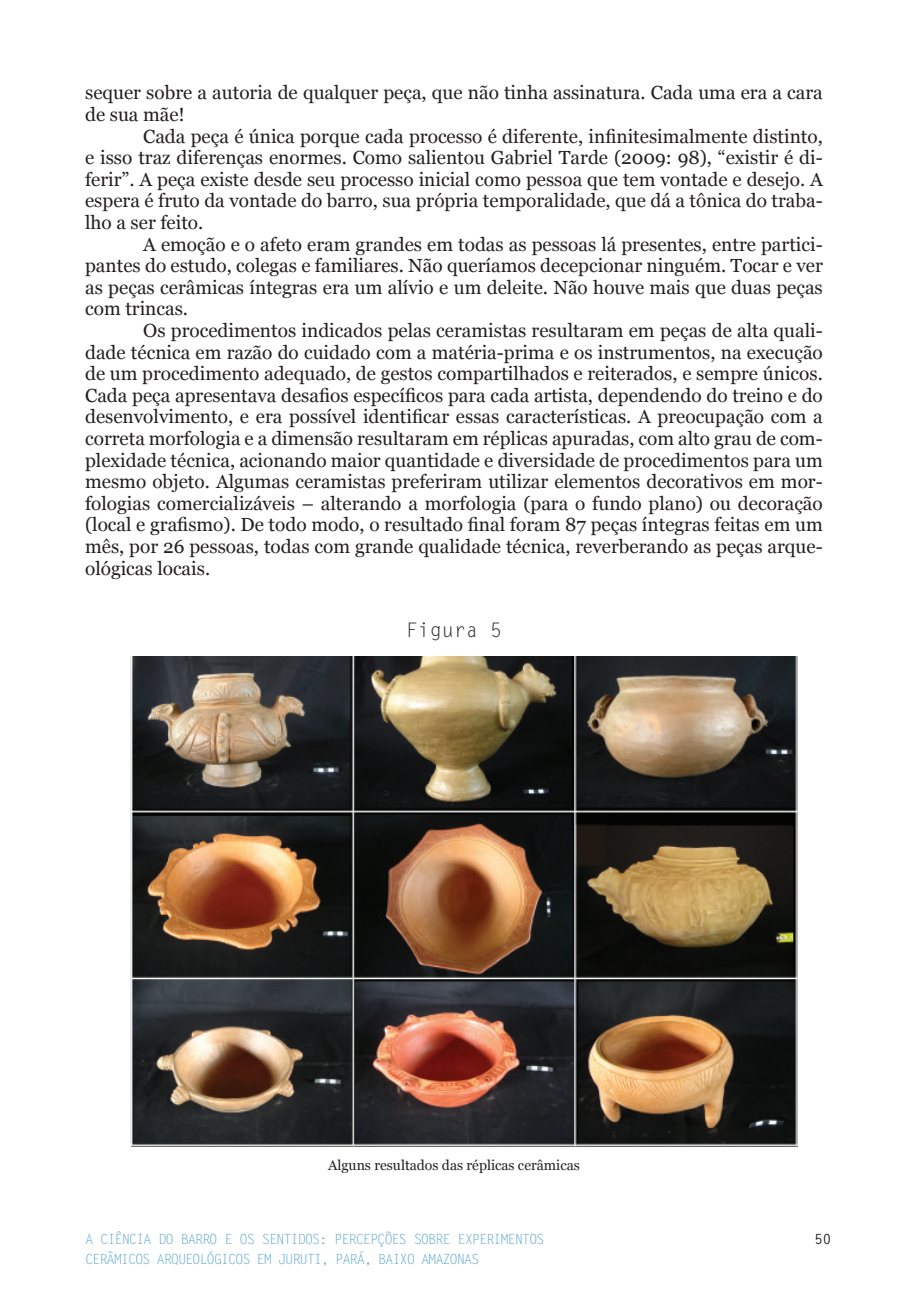
<style>
.page{position:relative;width:908px;height:1304px;background:#fff}
.page>*{position:absolute;margin:0;border:0;box-sizing:border-box;transform-origin:0 0}
.t1{font:20px "Letter Gothic Std";color:#231f20}
.t2{font:19px/21.6px "Georgia";color:#231f20;text-align:justify}
.t3{font:14px "Letter Gothic Std";letter-spacing:-.09em;color:#5ca7cd}
.t4{font:14px "Georgia";color:#231f20}
.t5{font:700 14px "Letter Gothic Std";color:#231f20}
</style>
<div class="page">
<img style="left:131px;top:657px;width:666px;height:490px">
<p class="t2" style="left:85px;top:82px;width:738px">sequer sobre a autoria de qualquer peça, que não tinha assinatura. Cada uma era a cara de sua mãe!</p>
<p class="t2" style="left:85px;top:126px;width:739px;text-indent:58px">Cada peça é única porque cada processo é diferente, infinitesimalmente distinto, e isso traz diferenças enormes. Como salientou Gabriel Tarde (2009: 98), “existir é di&shy;ferir”. A peça existe desde seu processo inicial como pessoa que tem vontade e desejo. A espera é fruto da vontade do barro, sua própria temporalidade, que dá a tônica do traba&shy;lho a ser feito.</p>
<p class="t2" style="left:85px;top:234px;width:739px;text-indent:58px">A emoção e o afeto eram grandes em todas as pessoas lá presentes, entre partici&shy;pantes do estudo, colegas e familiares. Não queríamos decepcionar ninguém. Tocar e ver as peças cerâmicas íntegras era um alívio e um deleite. Não houve mais que duas peças com trincas.</p>
<p class="t2" style="left:85px;top:320px;width:739px;text-indent:58px">Os procedimentos indicados pelas ceramistas resultaram em peças de alta quali&shy;dade técnica em razão do cuidado com a matéria-prima e os instrumentos, na execução de um procedimento adequado, de gestos compartilhados e reiterados, e sempre únicos.<br>Cada peça apresentava desafios específicos para cada artista, dependendo do treino e do desenvolvimento, e era possível identificar essas características. A preocupação com a correta morfologia e a dimensão resultaram em réplicas apuradas, com alto grau de com&shy;plexidade técnica, acionando maior quantidade e diversidade de procedimentos para um mesmo objeto. Algumas ceramistas preferiram utilizar elementos decorativos em mor&shy;fologias comercializáveis – alterando a morfologia (para o fundo plano) ou decoração (local e grafismo). De todo modo, o resultado final foram 87 peças íntegras feitas em um mês, por 26 pessoas, todas com grande qualidade técnica, reverberando as peças arque&shy;ológicas locais.</p>
<p class="t1" style="left:406px;top:618px;width:97px">Figura 5</p>
<p class="t4" style="left:328px;top:1157px;width:253px">Alguns resultados das réplicas cerâmicas</p>
<p class="t3" style="left:85px;top:1231px;width:461px">A CIÊNCIA DO BARRO E OS SENTIDOS: PERCEPÇÕES SOBRE EXPERIMENTOS</p>
<p class="t5" style="left:814px;top:1231px;width:18px">50</p>
<p class="t3" style="left:85px;top:1251px;width:395px">CERÂMICOS ARQUEOLÓGICOS EM JURUTI, PARÁ, BAIXO AMAZONAS</p>
</div>
